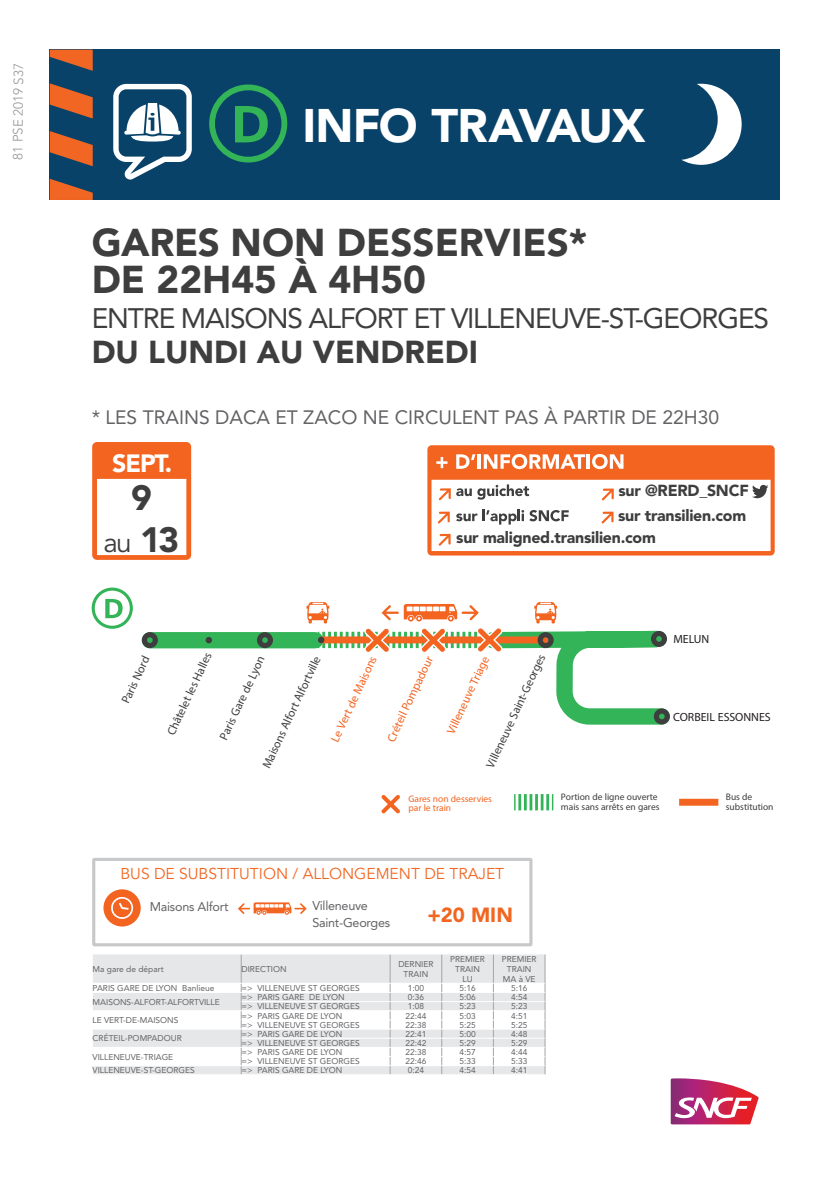
<style>
.page{position:relative;width:835px;height:1180px;background:#fff}
.page>*{position:absolute;margin:0;border:0;box-sizing:border-box;transform-origin:0 0}
.t1{font:900 46.69px "Avenir LT Std";letter-spacing:-.025em;color:#fff}
.t2{font:900 38.5px "Avenir LT Std";color:#3e3e3f}
.t3{font:900 35px "Avenir LT Std";color:#3e3e3f}
.t4{font:900 31.5px "Avenir LT Std";color:#3e3e3f}
.t5{font:28px "Avenir LT Std";letter-spacing:-.04em;color:#3e3e3f}
.t6{font:28px "Avenir LT Std";color:#3e3e3f}
.t7{font:900 24.85px "Avenir LT Std";color:#fff}
.t8{font:900 20.37px "Avenir LT Std";color:#f16621}
.t9{font:19.25px "Avenir LT Std";color:#636366}
.t10{font:900 15.89px "Avenir LT Std";letter-spacing:-.015em;color:#3e3e3f}
.t11{font:15.61px "Avenir LT Std";color:#f16621}
.t12{font:300 13.3px "Avenir LT Std";letter-spacing:-.01em;color:#939598}
.t13{font:12.6px "Avenir LT Std";letter-spacing:-.02em;color:#636366}
.t14{font:700 11.86px "Avenir Next Condensed";color:#3e3e3f}
.t15{font:700 11.86px "Avenir Next Condensed";color:#f36421}
.t16{font:700 11.86px "Avenir Next Condensed";color:#231f20}
.t17{font:600 9.48px/9.5px "Avenir Next Condensed";color:#3e3e3f}
.t18{font:600 9.48px/9.5px "Avenir Next Condensed";color:#f36421}
.t19{font:8.4px/10.1px "Avenir LT Std";color:#636366;text-align:center}
.s1{font-weight:900;font-size:35px}
</style>
<div class="page">
<div style="left:50px;top:50px;width:729px;height:150px;background:#094269"></div>
<svg style="left:50px;top:50px;width:43px;height:150px"></svg>
<svg style="left:681px;top:84px;width:60px;height:81px"></svg>
<svg style="left:113px;top:84px;width:79px;height:96px"></svg>
<svg style="left:209px;top:84px;width:78px;height:78px"></svg>
<div style="left:92px;top:858px;width:440px;height:88px;border:3px solid #c7c8ca"></div>
<svg style="left:238px;top:902px;width:68px;height:13px"></svg>
<svg style="left:103px;top:889px;width:38px;height:38px"></svg>
<svg style="left:670px;top:1078px;width:88px;height:46px"></svg>
<svg style="left:93px;top:954px;width:452px;height:120px"></svg>
<div style="left:150px;top:632px;width:165px;height:16px;background:#33b458"></div>
<svg style="left:142px;top:632px;width:16px;height:16px"></svg>
<div style="left:205px;top:637px;width:7px;height:6px;background:#3e3e3f;border-radius:50%"></div>
<svg style="left:257px;top:632px;width:16px;height:16px"></svg>
<svg style="left:92px;top:587px;width:41px;height:42px"></svg>
<svg style="left:381px;top:795px;width:19px;height:19px"></svg>
<svg style="left:514px;top:794px;width:39px;height:16px"></svg>
<div style="left:679px;top:799px;width:39px;height:6px;background:#f36421"></div>
<svg style="left:306px;top:602px;width:364px;height:123px"></svg>
<svg style="left:427px;top:445px;width:347px;height:110px"></svg>
<svg style="left:92px;top:442px;width:99px;height:118px"></svg>
<p class="t12" style="left:10px;top:159px;width:98px;rotate:-90deg">81 PSE 2019 S37</p>
<p class="t1" style="left:302px;top:97px;width:344px">INFO TRAVAUX</p>
<p class="t2" style="left:92px;top:220px;width:497px">GARES NON DESSERVIES*</p>
<p class="t2" style="left:92px;top:256px;width:336px">DE 22H45 À 4H50</p>
<p class="t5" style="left:92px;top:302px;width:678px">ENTRE MAISONS ALFORT ET VILLENEUVE-ST-GEORGES</p>
<p class="t4" style="left:92px;top:333px;width:388px">DU LUNDI AU VENDREDI</p>
<p class="t9" style="left:92px;top:406px;width:628px">* LES TRAINS DACA ET ZACO NE CIRCULENT PAS À PARTIR DE 22H30</p>
<p class="t7" style="left:112px;top:448px;width:61px">SEPT.</p>
<p class="t3" style="left:131px;top:476px;width:22px">9</p>
<p class="t6" style="left:103px;top:526px;width:77px">au <span class="s1">13</span></p>
<p class="t10" style="left:618px;top:481px;width:132px">sur @RERD_SNCF</p>
<p class="t10" style="left:456px;top:528px;width:201px">sur maligned.transilien.com</p>
<p class="t10" style="left:618px;top:506px;width:130px">sur transilien.com</p>
<p class="t16" style="left:673px;top:632px;width:38px">MELUN</p>
<p class="t14" style="left:118px;top:699px;width:52px;rotate:-65deg">Paris Nord</p>
<p class="t14" style="left:164px;top:731px;width:91px;rotate:-65deg">Châtelet les Halles</p>
<p class="t14" style="left:216px;top:736px;width:92px;rotate:-65deg">Paris Gare de Lyon</p>
<p class="t14" style="left:483px;top:764px;width:126px;rotate:-65deg">Villeneuve Saint-Georges</p>
<p class="t14" style="left:259px;top:764px;width:124px;rotate:-65deg">Maisons Alfort Alfortville</p>
<p class="t15" style="left:327px;top:738px;width:95px;rotate:-65deg">Le Vert de Maisons</p>
<p class="t15" style="left:383px;top:738px;width:95px;rotate:-65deg">Créteil Pompadour</p>
<p class="t15" style="left:443px;top:730px;width:86px;rotate:-65deg">Villeneuve Triage</p>
<p class="t16" style="left:673px;top:709px;width:99px">CORBEIL ESSONNES</p>
<p class="t18" style="left:408px;top:794px;width:85px">Gares non desservies par le train</p>
<p class="t17" style="left:560px;top:792px;width:100px">Portion de ligne ouverte mais sans arrêts en gares</p>
<p class="t17" style="left:725px;top:792px;width:49px">Bus de substitution</p>
<p class="t11" style="left:120px;top:864px;width:385px">BUS DE SUBSTITUTION / ALLONGEMENT DE TRAJET</p>
<p class="t13" style="left:150px;top:899px;width:80px">Maisons Alfort</p>
<p class="t13" style="left:312px;top:898px;width:57px">Villeneuve</p>
<p class="t13" style="left:312px;top:915px;width:79px">Saint-Georges</p>
<p class="t8" style="left:427px;top:902px;width:87px">+20 MIN</p>
<p class="t19" style="left:93px;top:964px;width:72px">Ma gare de départ</p>
<p class="t19" style="left:241px;top:964px;width:46px">DIRECTION</p>
<p class="t19" style="left:398px;top:959px;width:37px">DERNIER<br>TRAIN</p>
<p class="t19" style="left:450px;top:954px;width:37px">PREMIER<br>TRAIN</p>
<p class="t19" style="left:462px;top:974px;width:12px">LU</p>
<p class="t19" style="left:501px;top:954px;width:37px">PREMIER<br>TRAIN</p>
<p class="t19" style="left:502px;top:974px;width:34px">MA à VE</p>
<p class="t19" style="left:93px;top:983px;width:123px">PARIS GARE DE LYON Banlieue</p>
<p class="t19" style="left:241px;top:983px;width:120px">=&gt; VILLENEUVE ST GEORGES</p>
<p class="t19" style="left:407px;top:983px;width:18px">1:00</p>
<p class="t19" style="left:459px;top:983px;width:18px">5:16</p>
<p class="t19" style="left:511px;top:983px;width:18px">5:16</p>
<p class="t19" style="left:93px;top:997px;width:128px">MAISONS-ALFORT-ALFORTVILLE</p>
<p class="t19" style="left:241px;top:992px;width:105px">=&gt; PARIS GARE DE LYON</p>
<p class="t19" style="left:407px;top:992px;width:18px">0:36</p>
<p class="t19" style="left:459px;top:992px;width:18px">5:06</p>
<p class="t19" style="left:511px;top:992px;width:18px">4:54</p>
<p class="t19" style="left:241px;top:1001px;width:120px">=&gt; VILLENEUVE ST GEORGES</p>
<p class="t19" style="left:407px;top:1001px;width:18px">1:08</p>
<p class="t19" style="left:459px;top:1001px;width:18px">5:23</p>
<p class="t19" style="left:511px;top:1001px;width:18px">5:23</p>
<p class="t19" style="left:93px;top:1015px;width:87px">LE VERT-DE-MAISONS</p>
<p class="t19" style="left:241px;top:1010px;width:102px">=&gt; PARIS GARE DE LYON</p>
<p class="t19" style="left:405px;top:1010px;width:23px">22:44</p>
<p class="t19" style="left:459px;top:1010px;width:18px">5:03</p>
<p class="t19" style="left:511px;top:1010px;width:18px">4:51</p>
<p class="t19" style="left:241px;top:1019px;width:120px">=&gt; VILLENEUVE ST GEORGES</p>
<p class="t19" style="left:405px;top:1019px;width:23px">22:38</p>
<p class="t19" style="left:459px;top:1019px;width:18px">5:25</p>
<p class="t19" style="left:511px;top:1019px;width:18px">5:25</p>
<p class="t19" style="left:93px;top:1033px;width:91px">CRÉTEIL-POMPADOUR</p>
<p class="t19" style="left:241px;top:1029px;width:102px">=&gt; PARIS GARE DE LYON</p>
<p class="t19" style="left:405px;top:1029px;width:23px">22:41</p>
<p class="t19" style="left:459px;top:1029px;width:18px">5:00</p>
<p class="t19" style="left:511px;top:1029px;width:18px">4:48</p>
<p class="t19" style="left:241px;top:1038px;width:120px">=&gt; VILLENEUVE ST GEORGES</p>
<p class="t19" style="left:405px;top:1038px;width:23px">22:42</p>
<p class="t19" style="left:459px;top:1038px;width:18px">5:29</p>
<p class="t19" style="left:511px;top:1038px;width:18px">5:29</p>
<p class="t19" style="left:93px;top:1051px;width:82px">VILLENEUVE-TRIAGE</p>
<p class="t19" style="left:241px;top:1047px;width:102px">=&gt; PARIS GARE DE LYON</p>
<p class="t19" style="left:405px;top:1047px;width:23px">22:38</p>
<p class="t19" style="left:459px;top:1047px;width:18px">4:57</p>
<p class="t19" style="left:511px;top:1047px;width:18px">4:44</p>
<p class="t19" style="left:241px;top:1056px;width:120px">=&gt; VILLENEUVE ST GEORGES</p>
<p class="t19" style="left:405px;top:1056px;width:23px">22:46</p>
<p class="t19" style="left:459px;top:1056px;width:18px">5:33</p>
<p class="t19" style="left:511px;top:1056px;width:18px">5:33</p>
<p class="t19" style="left:93px;top:1065px;width:104px">VILLENEUVE-ST-GEORGES</p>
<p class="t19" style="left:241px;top:1065px;width:102px">=&gt; PARIS GARE DE LYON</p>
<p class="t19" style="left:407px;top:1065px;width:18px">0:24</p>
<p class="t19" style="left:459px;top:1065px;width:18px">4:54</p>
<p class="t19" style="left:511px;top:1065px;width:18px">4:41</p>
</div>
